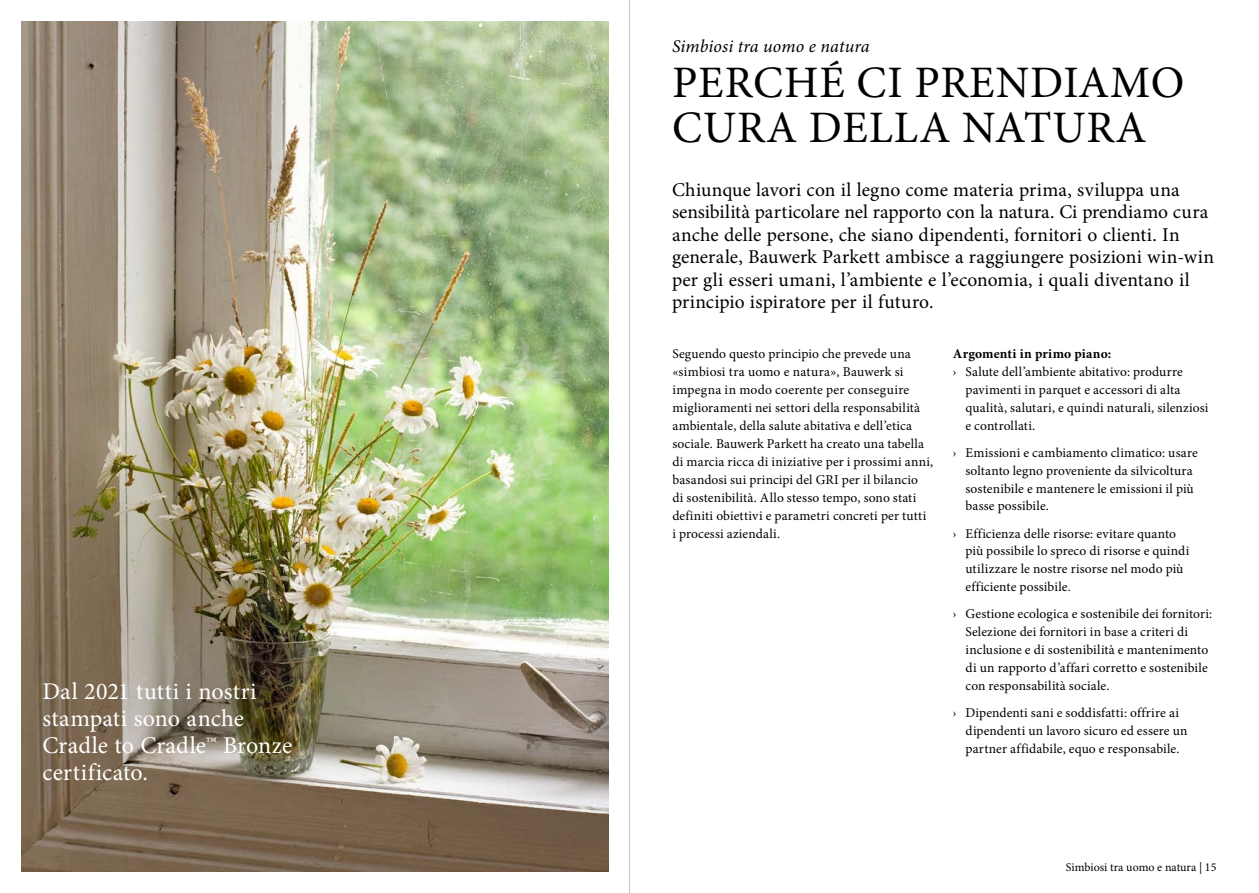
<style>
.page{position:relative;width:1259px;height:893px;background:#fff}
.page>*{position:absolute;margin:0;border:0;box-sizing:border-box;transform-origin:0 0}
.t1{font:45px/45px "Minion Pro";letter-spacing:.02em;color:#000}
.t2{font:24px/27px "Minion Pro";letter-spacing:.005em;color:#fff}
.t3{font:19.5px/22.5px "Minion Pro";letter-spacing:.005em;color:#000}
.t4{font:italic 18px "Minion Pro";letter-spacing:.005em;color:#000}
.t5{font:13.5px/18px "Minion Pro";letter-spacing:.01em;color:#000}
.t6{font:700 13.5px "Minion Pro";letter-spacing:.015em;color:#000}
.t7{font:12px "Minion Pro";color:#000}
</style>
<div class="page">
<hr style="left:629px;top:0;width:1px;height:893px;background:#cfc6ba">
<img style="left:21px;top:21px;width:587px;height:851px">
<h2 class="t2" style="left:43px;top:678px;width:251px">Dal 2021 tutti i nostri stampati sono anche<br>Cradle to Cradle™ Bronze certificato.</h2>
<h3 class="t4" style="left:672px;top:33px;width:199px">Simbiosi tra uomo e natura</h3>
<h1 class="t1" style="left:672px;top:60px;width:514px">PERCHÉ CI PRENDIAMO<br>CURA DELLA NATURA</h1>
<p class="t3" style="left:672px;top:178px;width:544px">Chiunque lavori con il legno come materia prima, sviluppa una sensibilità particolare nel rapporto con la natura. Ci prendiamo cura anche delle persone, che siano dipendenti, fornitori o clienti. In generale, Bauwerk Parkett ambisce a raggiungere posizioni win-win per gli esseri umani, l’ambiente e l’economia, i quali diventano il principio ispiratore per il futuro.</p>
<p class="t5" style="left:672px;top:344px;width:262px">Seguendo questo principio che prevede una «simbiosi tra uomo e natura», Bauwerk si impegna in modo coerente per conseguire miglioramenti nei settori della responsabilità ambientale, della salute abitativa e dell’etica sociale. Bauwerk Parkett ha creato una tabella di marcia ricca di iniziative per i prossimi anni, basandosi sui principi del GRI per il bilancio<br>di sostenibilità. Allo stesso tempo, sono stati definiti obiettivi e parametri concreti per tutti i processi aziendali.</p>
<p class="t6" style="left:952px;top:344px;width:160px">Argomenti in primo piano:</p>
<p class="t5" style="left:965px;top:362px;width:244px;text-indent:-13px">› Salute dell’ambiente abitativo: produrre pavimenti in parquet e accessori di alta qualità, salutari, e quindi naturali, silenziosi e controllati.</p>
<p class="t5" style="left:965px;top:443px;width:234px;text-indent:-13px">› Emissioni e cambiamento climatico: usare soltanto legno proveniente da silvicoltura sostenibile e mantenere le emissioni il più basse possibile.</p>
<p class="t5" style="left:965px;top:524px;width:225px;text-indent:-13px">› Efficienza delle risorse: evitare quanto più possibile lo spreco di risorse e quindi utilizzare le nostre risorse nel modo più efficiente possibile.</p>
<p class="t5" style="left:965px;top:605px;width:248px;text-indent:-13px">› Gestione ecologica e sostenibile dei fornitori:<br>Selezione dei fornitori in base a criteri di inclusione e di sostenibilità e mantenimento di un rapporto d’affari corretto e sostenibile con responsabilità sociale.</p>
<p class="t5" style="left:965px;top:704px;width:224px;text-indent:-13px">› Dipendenti sani e soddisfatti: offrire ai dipendenti un lavoro sicuro ed essere un partner affidabile, equo e responsabile.</p>
<p class="t7" style="left:1066px;top:859px;width:152px">Simbiosi tra uomo e natura | 15</p>
</div>
